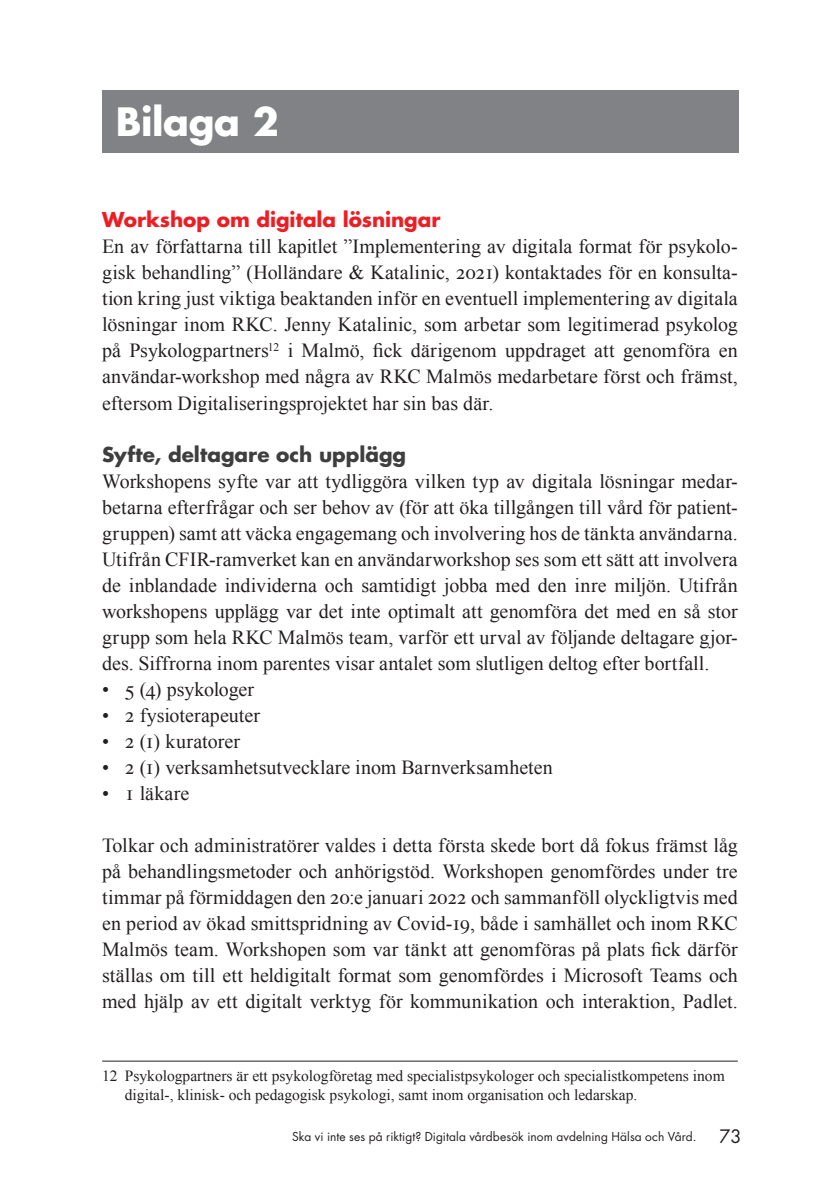
<style>
.page{position:relative;width:840px;height:1191px;background:#fff}
.page>*{position:absolute;margin:0;border:0;box-sizing:border-box;transform-origin:0 0}
.Rubrik_1{font:700 38px "Futura Std";letter-spacing:-.01em;color:#fff}
.Texten{font:20px/26px "Times New Roman";color:#231f20;text-align:justify}
.Texten_vid_kluns{font:20px "Times New Roman";color:#231f20}
.Mellis_1{font:700 20px "Futura Std";letter-spacing:-.005em;color:#ee1d23}
.Mellis_2{font:700 20px "Futura Std";color:#3e3e3f}
.t1{font:18px "Futura Std";color:#231f20}
.Fotnotstext{font:15.6px/18.6px "Times New Roman";color:#231f20}
.t2{font:12px "Futura Std";letter-spacing:.005em;color:#231f20}
.s1{font-family:"Times Roman SC"}
</style>
<div class="page">
<div style="left:102px;top:91px;width:636px;height:62px;background:#808285"></div>
<hr style="left:102px;top:1060px;width:635px;height:1px;background:#231f20">
<p class="Rubrik_1" style="left:116px;top:97px;width:164px">Bilaga 2</p>
<p class="Mellis_1" style="left:102px;top:207px;width:339px">Workshop om digitala lösningar</p>
<p class="Texten" style="left:102px;top:233px;width:637px">En av författarna till kapitlet ”Implementering av digitala format för psykolo&shy;gisk behandling” (Holländare &amp; Katalinic, <span class="s1">2021</span>) kontaktades för en konsulta&shy;tion kring just viktiga beaktanden inför en eventuell implementering av digitala lösningar inom RKC. Jenny Katalinic, som arbetar som legitimerad psykolog på Psykologpartners<sup>12</sup> i Malmö, fick därigenom uppdraget att genomföra en användar-workshop med några av RKC Malmös medarbetare först och främst, eftersom Digitaliseringsprojektet har sin bas där.</p>
<p class="Mellis_2" style="left:102px;top:441px;width:305px">Syfte, deltagare och upplägg</p>
<p class="Texten" style="left:102px;top:467px;width:637px">Workshopens syfte var att tydliggöra vilken typ av digitala lösningar medar&shy;betarna efterfrågar och ser behov av (för att öka tillgången till vård för patient&shy;gruppen) samt att väcka engagemang och involvering hos de tänkta användarna.<br>Utifrån CFIR-ramverket kan en användarworkshop ses som ett sätt att involvera de inblandade individerna och samtidigt jobba med den inre miljön. Utifrån workshopens upplägg var det inte optimalt att genomföra det med en så stor grupp som hela RKC Malmös team, varför ett urval av följande deltagare gjor&shy;des. Siffrorna inom parentes visar antalet som slutligen deltog efter bortfall.</p>
<p class="Texten_vid_kluns" style="left:102px;top:675px;width:153px">• <span class="s1">5</span> (<span class="s1">4</span>) psykologer</p>
<p class="Texten_vid_kluns" style="left:102px;top:701px;width:159px">• <span class="s1">2</span> fysioterapeuter</p>
<p class="Texten_vid_kluns" style="left:102px;top:727px;width:139px">• <span class="s1">2</span> (<span class="s1">1</span>) kuratorer</p>
<p class="Texten_vid_kluns" style="left:102px;top:753px;width:452px">• <span class="s1">2</span> (<span class="s1">1</span>) verksamhetsutvecklare inom Barnverksamheten</p>
<p class="Texten_vid_kluns" style="left:102px;top:779px;width:89px">• <span class="s1">1</span> läkare</p>
<p class="Texten" style="left:102px;top:831px;width:637px">Tolkar och administratörer valdes i detta första skede bort då fokus främst låg på behandlingsmetoder och anhörigstöd. Workshopen genomfördes under tre timmar på förmiddagen den <span class="s1">20</span>:e januari <span class="s1">2022</span> och sammanföll olyckligtvis med en period av ökad smittspridning av Covid-<span class="s1">19</span>, både i samhället och inom RKC Malmös team. Workshopen som var tänkt att genomföras på plats fick därför ställas om till ett heldigitalt format som genomfördes i Microsoft Teams och med hjälp av ett digitalt verktyg för kommunikation och interaktion, Padlet.</p>
<p class="Fotnotstext" style="left:125px;top:1066px;width:601px;text-indent:-23px">12 Psykologpartners är ett psykologföretag med specialistpsykologer och specialistkompetens inom digital-, klinisk- och pedagogisk psykologi, samt inom organisation och ledarskap.</p>
<p class="t2" style="left:292px;top:1129px;width:405px">Ska vi inte ses på riktigt? Digitala vårdbesök inom avdelning Hälsa och Vård.</p>
<p class="t1" style="left:719px;top:1125px;width:24px">73</p>
</div>
